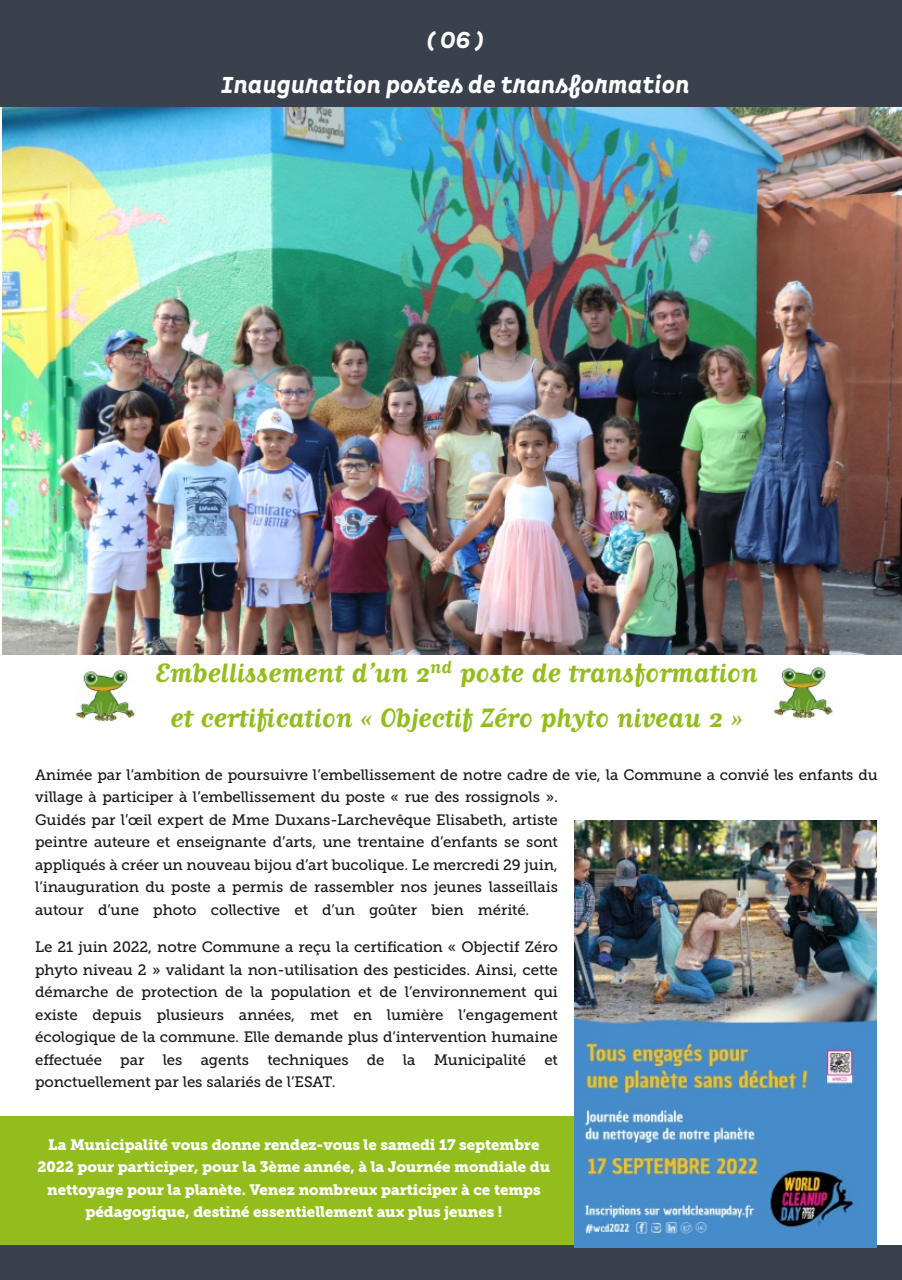
<style>
.page{position:relative;width:902px;height:1280px;background:#fff}
.page>*{position:absolute;margin:0;border:0;box-sizing:border-box;transform-origin:0 0}
.t1{font:700 37.5px/45px "Matrix Script";color:#93bd1d;text-align:center}
.t2{font:italic 900 22.5px/45px "Spock Ess Alt 2";letter-spacing:-.005em;color:#fff;text-align:center}
.t3{font:15px/22.5px "Museo Slab 500";letter-spacing:-.005em;color:#181715}
.t4{font:15px/22.5px "Museo Slab 900";letter-spacing:-.005em;color:#fff;text-align:center}
</style>
<div class="page">
<img style="left:76px;top:666px;width:59px;height:56px">
<img style="left:774px;top:663px;width:59px;height:56px">
<div style="left:0;top:1117px;width:583px;height:129px;background:#93bd1d"></div>
<img style="left:2px;top:106px;width:899px;height:548px">
<div style="left:0;top:0;width:901px;height:106px;background:#38414c"></div>
<div style="left:0;top:1246px;width:901px;height:34px;background:#38414c"></div>
<img style="left:574px;top:821px;width:302px;height:426px">
<h2 class="t2" style="left:220px;top:19px;width:470px">(06)<br>Inauguration postes de transformation</h2>
<h1 class="t1" style="left:155px;top:649px;width:604px">Embellissement d’un 2<sup>nd</sup> poste de transformation et certification « Objectif Zéro phyto niveau 2 »</h1>
<p class="t3" style="left:35px;top:763px;width:843px">Animée par l’ambition de poursuivre l’embellissement de notre cadre de vie, la Commune a convié les enfants du village à participer à l’embellissement du poste « rue des rossignols ».<br>Guidés par l’œil expert de Mme Duxans-Larchevêque Elisabeth, artiste<br>peintre auteure et enseignante d’arts, une trentaine d’enfants se sont<br>appliqués à créer un nouveau bijou d’art bucolique. Le mercredi 29 juin,<br>l’inauguration du poste a permis de rassembler nos jeunes lasseillais<br>autour d’une photo collective et d’un goûter bien mérité.</p>
<p class="t3" style="left:35px;top:936px;width:524px;text-align:justify">Le 21 juin 2022, notre Commune a reçu la certification « Objectif Zéro phyto niveau 2 » validant la non-utilisation des pesticides. Ainsi, cette démarche de protection de la population et de l’environnement qui existe depuis plusieurs années, met en lumière l’engagement écologique de la commune. Elle demande plus d’intervention humaine effectuée par les agents techniques de la Municipalité et ponctuellement par les salariés de l’ESAT.</p>
<p class="t4" style="left:38px;top:1133px;width:514px">La Municipalité vous donne rendez-vous le samedi 17 septembre 2022 pour participer, pour la 3ème année, à la Journée mondiale du nettoyage pour la planète. Venez nombreux participer à ce temps pédagogique, destiné essentiellement aux plus jeunes !</p>
</div>
